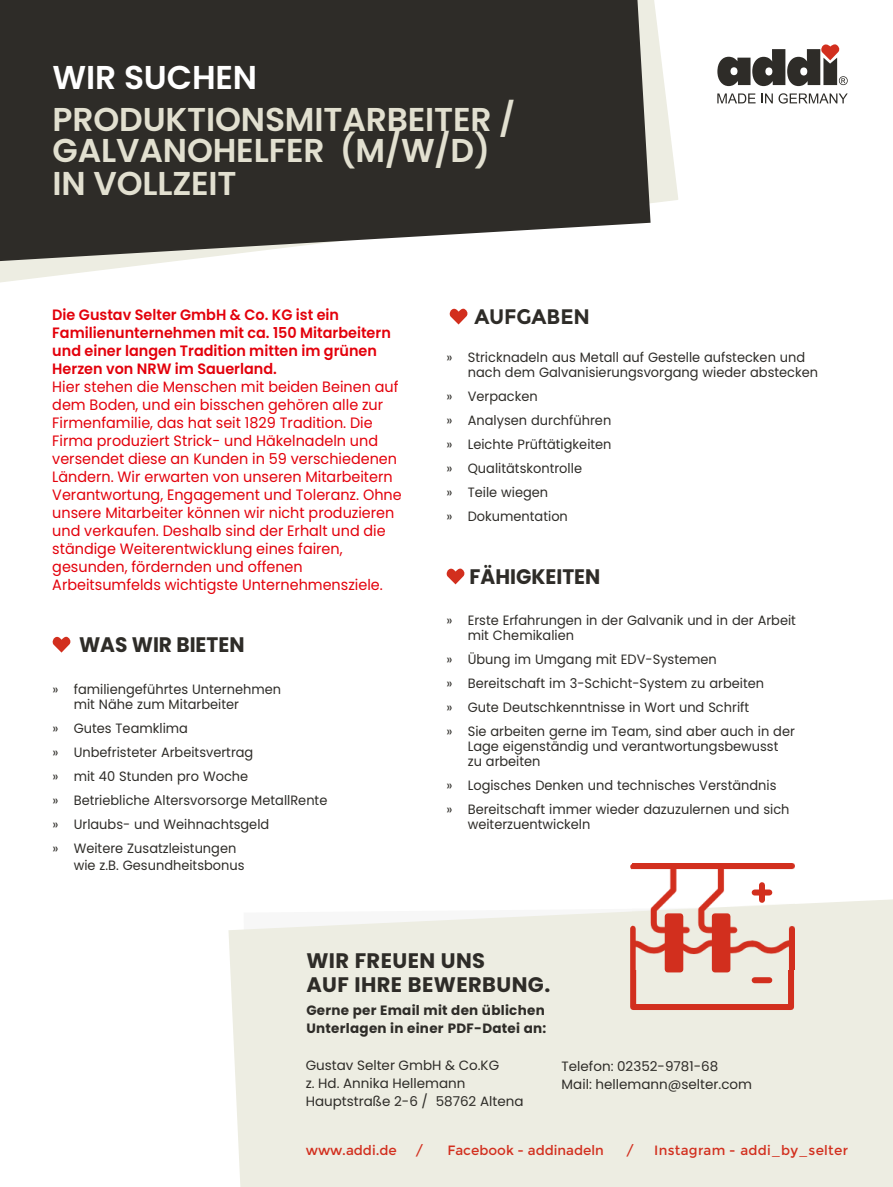
<style>
.page{position:relative;width:893px;height:1187px;background:#fff}
.page>*{position:absolute;margin:0;border:0;box-sizing:border-box;transform-origin:0 0}
.t1{font:600 33px/30.5px "Poppins";letter-spacing:-.005em;color:#e2e0d0}
.t2{font:600 33px "Poppins";letter-spacing:-.005em;color:#fff}
.t3{font:700 21px/24px "Poppins";letter-spacing:.02em;color:#2e2c28}
.t4{font:700 21px "Poppins";color:#2e2c28;scale:.96 1}
.t5{font:700 21px "Montserrat";color:#2e2c28;scale:.96 1}
.t6{font:15px/18px "Poppins";color:#e3000b;scale:.96 1}
.t7{font:600 15px/18px "Poppins";color:#e3000b;scale:.96 1}
.t8{font:13.5px/24px "Poppins";color:#2e2c28;scale:.96 1}
.t9{font:13.5px/18px "Poppins";color:#2e2c28}
.t10{font:700 13.5px/18px "Poppins";letter-spacing:.02em;color:#2e2c28}
.t11{font:13.5px "Montserrat";color:#d22f1e}
.t12{font:13.5px "Montserrat";letter-spacing:.02em;color:#d22f1e}
</style>
<div class="page">
<svg style="left:0;top:0;width:678px;height:283px"></svg>
<svg style="left:0;top:0;width:651px;height:264px;background:#3e3c39"></svg>
<div style="left:228px;top:899px;width:665px;height:287px;background:#edede2"></div>
<svg style="left:717px;top:93px;width:38px;height:10px"></svg>
<svg style="left:761px;top:93px;width:87px;height:11px"></svg>
<svg style="left:717px;top:44px;width:131px;height:42px"></svg>
<svg style="left:449px;top:308px;width:19px;height:16px"></svg>
<svg style="left:52px;top:636px;width:19px;height:16px"></svg>
<svg style="left:446px;top:568px;width:19px;height:16px"></svg>
<div style="left:630px;top:925px;width:164px;height:84px;border:6px solid #d22f1e"></div>
<img style="left:632px;top:863px;width:162px;height:106px">
<div style="left:665px;top:913px;width:18px;height:59px;background:#d22f1e"></div>
<div style="left:712px;top:913px;width:18px;height:59px;background:#d22f1e"></div>
<div style="left:755px;top:977px;width:14px;height:6px;background:#d22f1e"></div>
<div style="left:755px;top:889px;width:14px;height:6px;background:#d22f1e"></div>
<div style="left:759px;top:885px;width:6px;height:14px;background:#d22f1e"></div>
<h1 class="t2" style="left:53px;top:54px;width:206px">WIR SUCHEN</h1>
<h1 class="t1" style="left:53px;top:105px;width:464px">PRODUKTIONSMITARBEITER /<br>GALVANOHELFER (M/W/D)</h1>
<h1 class="t1" style="left:53px;top:169px;width:186px">IN VOLLZEIT</h1>
<p class="t7" style="left:52px;top:305px;width:354px">Die Gustav Selter GmbH &amp; Co. KG ist ein Familienunternehmen mit ca. 150 Mitarbeitern und einer langen Tradition mitten im grünen Herzen von NRW im Sauerland.</p>
<p class="t6" style="left:52px;top:377px;width:365px">Hier stehen die Menschen mit beiden Beinen auf dem Boden, und ein bisschen gehören alle zur Firmenfamilie, das hat seit 1829 Tradition. Die Firma produziert Strick- und Häkelnadeln und versendet diese an Kunden in 59 verschiedenen Ländern. Wir erwarten von unseren Mitarbeitern Verantwortung, Engagement und Toleranz. Ohne unsere Mitarbeiter können wir nicht produzieren und verkaufen. Deshalb sind der Erhalt und die ständige Weiterentwicklung eines fairen, gesunden, fördernden und offenen Arbeitsumfelds wichtigste Unternehmensziele.</p>
<h2 class="t4" style="left:79px;top:630px;width:174px">WAS WIR BIETEN</h2>
<p class="t8" style="left:74px;top:682px;width:218px;line-height:15px;text-indent:-21px">» familiengeführtes Unternehmen mit Nähe zum Mitarbeiter</p>
<p class="t8" style="left:52px;top:716px;width:288px">» Gutes Teamklima<br>» Unbefristeter Arbeitsvertrag<br>» mit 40 Stunden pro Woche<br>» Betriebliche Altersvorsorge MetallRente » Urlaubs- und Weihnachtsgeld<br>» Weitere Zusatzleistungen</p>
<p class="t8" style="left:74px;top:853px;width:179px">wie z.B. Gesundheitsbonus</p>
<h2 class="t5" style="left:474px;top:304px;width:122px">AUFGABEN</h2>
<p class="t8" style="left:468px;top:349px;width:366px;line-height:15px;text-indent:-21px">» Stricknadeln aus Metall auf Gestelle aufstecken und nach dem Galvanisierungsvorgang wieder abstecken</p>
<p class="t8" style="left:446px;top:384px;width:173px">» Verpacken<br>» Analysen durchführen » Leichte Prüftätigkeiten » Qualitätskontrolle<br>» Teile wiegen<br>» Dokumentation</p>
<h2 class="t4" style="left:470px;top:562px;width:138px">FÄHIGKEITEN</h2>
<p class="t8" style="left:468px;top:612px;width:343px;line-height:15px;text-indent:-21px">» Erste Erfahrungen in der Galvanik und in der Arbeit mit Chemikalien</p>
<p class="t8" style="left:446px;top:647px;width:364px">» Übung im Umgang mit EDV-Systemen<br>» Bereitschaft im 3-Schicht-System zu arbeiten<br>» Gute Deutschkenntnisse in Wort und Schrift<br>» Sie arbeiten gerne im Team, sind aber auch in der</p>
<p class="t8" style="left:468px;top:738px;width:325px;line-height:15px">Lage eigenständig und verantwortungsbewusst zu arbeiten</p>
<p class="t8" style="left:446px;top:773px;width:359px">» Logisches Denken und technisches Verständnis<br>» Bereitschaft immer wieder dazuzulernen und sich</p>
<p class="t8" style="left:468px;top:812px;width:129px">weiterzuentwickeln</p>
<h2 class="t3" style="left:306px;top:948px;width:245px">WIR FREUEN UNS<br>AUF IHRE BEWERBUNG.</h2>
<p class="t10" style="left:306px;top:1000px;width:242px">Gerne per Email mit den üblichen<br>Unterlagen in einer PDF-Datei an:</p>
<p class="t9" style="left:306px;top:1056px;width:219px">Gustav Selter GmbH &amp; Co.KG<br>z. Hd. Annika Hellemann<br>Hauptstraße 2-6 / 58762 Altena</p>
<p class="t9" style="left:562px;top:1057px;width:192px">Telefon: 02352-9781-68<br>Mail: hellemann@selter.com</p>
<p class="t11" style="left:306px;top:1141px;width:93px">www.addi.de</p>
<p class="t11" style="left:415px;top:1141px;width:9px">/</p>
<p class="t11" style="left:447px;top:1141px;width:158px">Facebook - addinadeln</p>
<p class="t11" style="left:626px;top:1141px;width:9px">/</p>
<p class="t12" style="left:654px;top:1141px;width:195px">Instagram - addi_by_selter</p>
</div>
